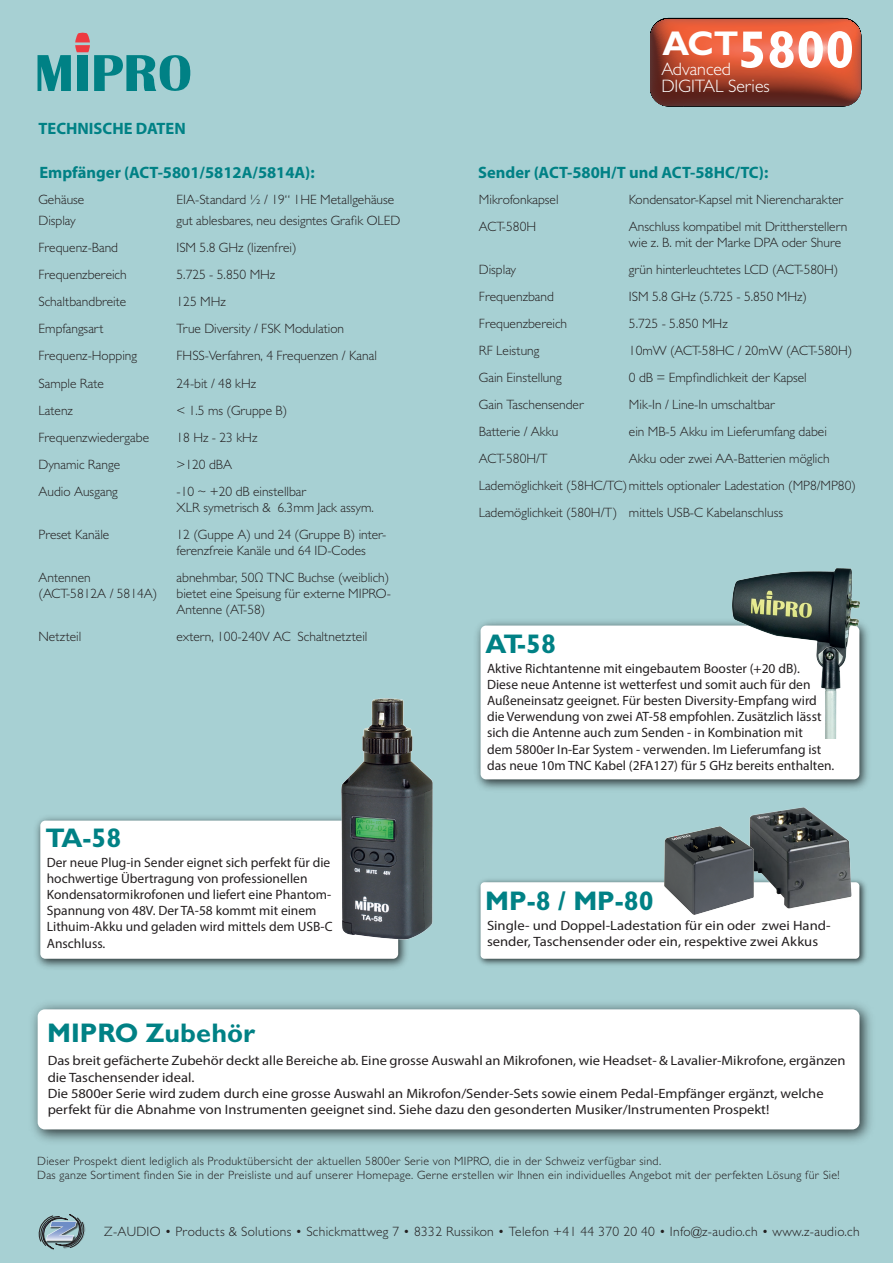
<style>
.page{position:relative;width:893px;height:1263px;background:#a7d0d3}
.page>*{position:absolute;margin:0;border:0;box-sizing:border-box;transform-origin:0 0}
.t1{font:700 52.65px "Gill Sans MT Pro";color:#fff}
.t2{font:700 27px "Gill Sans MT Pro";color:#008185}
.t3{font:300 18px "Gill Sans MT Pro";color:#fff}
.t4{font:700 16.5px "Myriad Pro";color:#008185}
.t5{font:300 13.5px/16.2px "Gill Sans MT Pro";color:#231f20}
.t6{font:13.5px/16.2px "Myriad Pro";color:#231f20}
.t7{font:13.5px/16.2px "Myriad Pro";color:#231f20;scale:1.07 1}
.t8{font:300 13.5px "Gill Sans MT Pro";letter-spacing:.025em;color:#231f20}
.t9{font:13.5px/16.2px "Myriad Pro";color:#231f20;scale:1.09 1}
.t10{font:300 12px/14.4px "Gill Sans MT Pro";letter-spacing:.025em;color:#231f20}
</style>
<div class="page">
<svg style="left:38px;top:33px;width:152px;height:58px"></svg>
<svg style="left:38px;top:1214px;width:47px;height:35px"></svg>
<img style="left:32px;top:1004px;width:839px;height:138px">
<div style="left:38px;top:1009px;width:821px;height:120px;background:#fff;border-radius:7px"></div>
<svg style="left:650px;top:18px;width:211px;height:88px"></svg>
<img style="left:36px;top:817px;width:372px;height:151px">
<div style="left:40px;top:821px;width:358px;height:138px;background:#fff;border-radius:5px"></div>
<img style="left:341px;top:699px;width:92px;height:240px">
<img style="left:478px;top:879px;width:388px;height:86px">
<div style="left:481px;top:882px;width:378px;height:77px;background:#fff;border-radius:4px"></div>
<img style="left:749px;top:808px;width:103px;height:100px">
<img style="left:664px;top:827px;width:90px;height:87px">
<img style="left:476px;top:621px;width:392px;height:168px">
<div style="left:481px;top:625px;width:378px;height:154px;background:#fff;border-radius:5px"></div>
<img style="left:733px;top:569px;width:127px;height:170px">
<h1 class="t1" style="left:662px;top:17px;width:193px"><sup>ACT</sup>5800</h1>
<h3 class="t3" style="left:661px;top:75px;width:110px">DIGITAL Series</h3>
<h3 class="t3" style="left:661px;top:58px;width:71px">Advanced</h3>
<p class="t4" style="left:38px;top:118px;width:149px">TECHNISCHE DATEN</p>
<p class="t4" style="left:39px;top:162px;width:277px">Empfänger (ACT-5801/5812A/5814A):</p>
<p class="t4" style="left:478px;top:162px;width:292px">Sender (ACT-580H/T und ACT-58HC/TC):</p>
<p class="t5" style="left:39px;top:191px;width:47px">Gehäuse</p>
<p class="t5" style="left:177px;top:191px;width:219px">EIA-Standard ½ / 19“ 1HE Metallgehäuse</p>
<p class="t5" style="left:39px;top:213px;width:39px">Display</p>
<p class="t5" style="left:177px;top:213px;width:225px">gut ablesbares, neu designtes Grafik OLED</p>
<p class="t5" style="left:39px;top:240px;width:81px">Frequenz-Band</p>
<p class="t5" style="left:177px;top:240px;width:122px">ISM 5.8 GHz (lizenfrei)</p>
<p class="t5" style="left:39px;top:267px;width:90px">Frequenzbereich</p>
<p class="t5" style="left:177px;top:267px;width:100px">5.725 - 5.850 MHz</p>
<p class="t5" style="left:39px;top:294px;width:89px">Schaltbandbreite</p>
<p class="t5" style="left:177px;top:294px;width:51px">125 MHz</p>
<p class="t5" style="left:39px;top:321px;width:67px">Empfangsart</p>
<p class="t5" style="left:177px;top:321px;width:169px">True Diversity / FSK Modulation</p>
<p class="t5" style="left:39px;top:348px;width:100px">Frequenz-Hopping</p>
<p class="t5" style="left:177px;top:348px;width:202px">FHSS-Verfahren, 4 Frequenzen / Kanal</p>
<p class="t5" style="left:39px;top:375px;width:67px">Sample Rate</p>
<p class="t5" style="left:177px;top:375px;width:81px">24-bit / 48 kHz</p>
<p class="t5" style="left:39px;top:402px;width:36px">Latenz</p>
<p class="t5" style="left:177px;top:402px;width:112px">&lt; 1.5 ms (Gruppe B)</p>
<p class="t5" style="left:39px;top:429px;width:112px">Frequenzwiedergabe</p>
<p class="t5" style="left:177px;top:429px;width:82px">18 Hz - 23 kHz</p>
<p class="t5" style="left:39px;top:456px;width:83px">Dynamic Range</p>
<p class="t5" style="left:177px;top:456px;width:57px">&gt;120 dBA</p>
<p class="t5" style="left:39px;top:483px;width:81px">Audio Ausgang</p>
<p class="t5" style="left:177px;top:483px;width:199px">-10 ~ +20 dB einstellbar<br>XLR symetrisch &amp; 6.3mm Jack assym.</p>
<p class="t5" style="left:39px;top:526px;width:72px">Preset Kanäle</p>
<p class="t5" style="left:177px;top:526px;width:211px">12 (Guppe A) und 24 (Gruppe B) inter&shy;ferenzfreie Kanäle und 64 ID-Codes</p>
<p class="t5" style="left:39px;top:569px;width:54px">Antennen</p>
<p class="t5" style="left:177px;top:569px;width:214px">abnehmbar, 50Ω TNC Buchse (weiblich)</p>
<p class="t5" style="left:39px;top:585px;width:120px">(ACT-5812A / 5814A)</p>
<p class="t5" style="left:177px;top:585px;width:216px">bietet eine Speisung für externe MIPRO-<br>Antenne (AT-58)</p>
<p class="t5" style="left:39px;top:628px;width:44px">Netzteil</p>
<p class="t5" style="left:177px;top:628px;width:192px">extern, 100-240V AC Schaltnetzteil</p>
<p class="t5" style="left:479px;top:191px;width:81px">Mikrofonkapsel</p>
<p class="t5" style="left:629px;top:191px;width:216px">Kondensator-Kapsel mit Nierencharakter</p>
<p class="t5" style="left:479px;top:218px;width:59px">ACT-580H</p>
<p class="t5" style="left:629px;top:218px;width:220px">Anschluss kompatibel mit Drittherstellern wie z. B. mit der Marke DPA oder Shure</p>
<p class="t5" style="left:479px;top:261px;width:39px">Display</p>
<p class="t5" style="left:629px;top:261px;width:211px">grün hinterleuchtetes LCD (ACT-580H)</p>
<p class="t5" style="left:479px;top:288px;width:77px">Frequenzband</p>
<p class="t5" style="left:629px;top:288px;width:180px">ISM 5.8 GHz (5.725 - 5.850 MHz)</p>
<p class="t5" style="left:479px;top:315px;width:90px">Frequenzbereich</p>
<p class="t5" style="left:629px;top:315px;width:100px">5.725 - 5.850 MHz</p>
<p class="t5" style="left:479px;top:342px;width:62px">RF Leistung</p>
<p class="t5" style="left:629px;top:342px;width:225px">10mW (ACT-58HC / 20mW (ACT-580H)</p>
<p class="t5" style="left:479px;top:369px;width:84px">Gain Einstellung</p>
<p class="t5" style="left:629px;top:369px;width:179px">0 dB = Empfindlichkeit der Kapsel</p>
<p class="t5" style="left:479px;top:396px;width:107px">Gain Taschensender</p>
<p class="t5" style="left:629px;top:396px;width:148px">Mik-In / Line-In umschaltbar</p>
<p class="t5" style="left:479px;top:423px;width:81px">Batterie / Akku</p>
<p class="t5" style="left:629px;top:423px;width:199px">ein MB-5 Akku im Lieferumfang dabei</p>
<p class="t5" style="left:479px;top:450px;width:70px">ACT-580H/T</p>
<p class="t5" style="left:479px;top:445px;width:379px;line-height:27px;text-indent:150px">Akku oder zwei AA-Batterien möglich<br>Lademöglichkeit (58HC/TC) mittels optionaler Ladestation (MP8/MP80)<br>Lademöglichkeit (580H/T) mittels USB-C Kabelanschluss</p>
<h2 class="t2" style="left:486px;top:627px;width:72px">AT-58</h2>
<p class="t6" style="left:487px;top:660px;width:349px">Aktive Richtantenne mit eingebautem Booster (+20 dB).<br>Diese neue Antenne ist wetterfest und somit auch für den Außeneinsatz geeignet. Für besten Diversity-Empfang wird die Verwendung von zwei AT-58 empfohlen. Zusätzlich lässt sich die Antenne auch zum Senden - in Kombination mit<br>dem 5800er In-Ear System - verwenden. Im Lieferumfang ist das neue 10m TNC Kabel (2FA127) für 5 GHz bereits enthalten.</p>
<h2 class="t2" style="left:45px;top:821px;width:78px">TA-58</h2>
<p class="t6" style="left:47px;top:854px;width:287px">Der neue Plug-in Sender eignet sich perfekt für die hochwertige Übertragung von professionellen Kondensatormikrofonen und liefert eine Phantom-Spannung von 48V. Der TA-58 kommt mit einem Lithuim-Akku und geladen wird mittels dem USB-C Anschluss.</p>
<h2 class="t2" style="left:47px;top:1016px;width:210px">MIPRO Zubehör</h2>
<h2 class="t2" style="left:485px;top:884px;width:170px">MP-8 / MP-80</h2>
<p class="t9" style="left:487px;top:917px;width:317px">Single- und Doppel-Ladestation für ein oder zwei Hand&shy;sender, Taschensender oder ein, respektive zwei Akkus</p>
<p class="t7" style="left:48px;top:1052px;width:747px">Das breit gefächerte Zubehör deckt alle Bereiche ab. Eine grosse Auswahl an Mikrofonen, wie Headset- &amp; Lavalier-Mikrofone, ergänzen die Taschensender ideal.<br>Die 5800er Serie wird zudem durch eine grosse Auswahl an Mikrofon/Sender-Sets sowie einem Pedal-Empfänger ergänzt, welche perfekt für die Abnahme von Instrumenten geeignet sind. Siehe dazu den gesonderten Musiker/Instrumenten Prospekt!</p>
<p class="t10" style="left:37px;top:1153px;width:804px">Dieser Prospekt dient lediglich als Produktübersicht der aktuellen 5800er Serie von MIPRO, die in der Schweiz verfügbar sind.<br>Das ganze Sortiment finden Sie in der Preisliste und auf unserer Homepage. Gerne erstellen wir Ihnen ein individuelles Angebot mit der perfekten Lösung für Sie!</p>
<p class="t8" style="left:104px;top:1223px;width:757px">Z-AUDIO • Products &amp; Solutions • Schickmattweg 7 • 8332 Russikon • Telefon +41 44 370 20 40 • Info@z-audio.ch • www.z-audio.ch</p>
</div>
